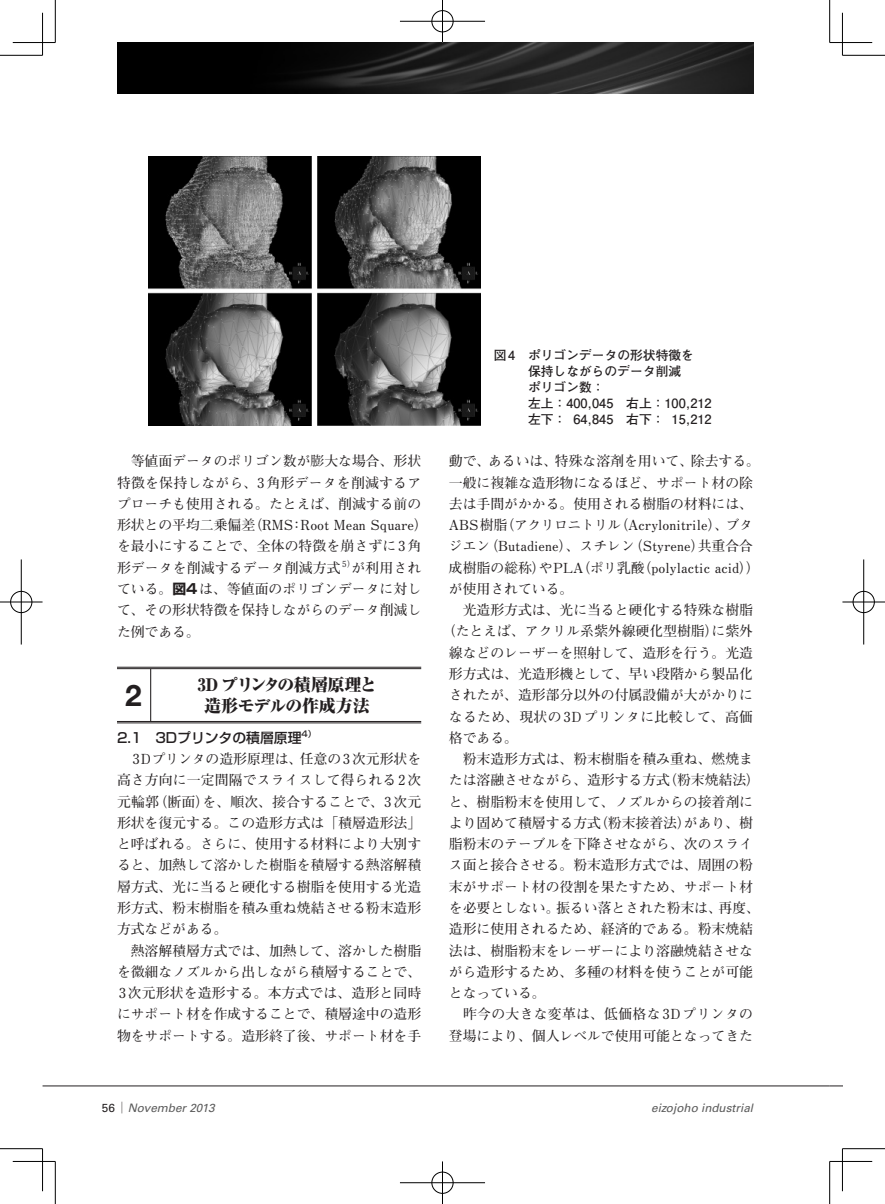
<style>
.page{position:relative;width:885px;height:1204px;background:#fff}
.page>*{position:absolute;margin:0;border:0;box-sizing:border-box;transform-origin:0 0}
.t1{font:700 29.7px "Helvetica Neue";color:#231f20}
.t2{font:16.95px "Ryumin Pro Ex Heavy 90 pv RKSJ H";letter-spacing:-.055em;color:#231f20}
.t3{font:16.95px "Ryumin Pro Ex Heavy 90 pv RKSJ H";letter-spacing:-.03em;color:#231f20}
.t4{font:13.8px/21.3px "Futo Min A101 Pro Bold 90 pv RKSJ H";color:#231f20}
.t5{font:13.8px "Futo Min A101 Pro Bold 90 pv RKSJ H";letter-spacing:.025em;color:#231f20}
.t6{font:13.8px "Shin Go Pro Medium 90 pv RKSJ H";color:#231f20}
.t7{font:12.75px/15.9px "Futo Go B101 Pro Bold 90 pv RKSJ H";color:#231f20}
.t8{font:italic 11.7px "Univers";color:#5b5b5b}
.s1{font-family:"Shin Go Pro Bold 90 pv RKSJ H"}
.s2{font-style:normal;color:#231f20}
.s3{font-family:"Ryumin Medium 83 pv RKSJ H";font-style:normal;color:#231f20}
</style>
<div class="page">
<img style="left:117px;top:43px;width:636px;height:51px">
<hr style="left:43px;top:1085px;width:786px;height:1px;background:#231f20">
<svg style="left:829px;top:1085px;width:13px;height:1px"></svg>
<hr style="left:117px;top:721px;width:304px;height:1px;background:#231f20">
<hr style="left:117px;top:722px;width:304px;height:1px;background:#231f20">
<hr style="left:117px;top:666px;width:304px;height:1px;background:#231f20">
<hr style="left:117px;top:668px;width:304px;height:1px;background:#231f20">
<hr style="left:150px;top:669px;width:1px;height:52px;background:#231f20">
<img style="left:148px;top:156px;width:332px;height:269px">
<hr style="left:0;top:55px;width:43px;height:1px;background:#000">
<hr style="left:842px;top:55px;width:42px;height:1px;background:#000">
<hr style="left:0;top:1148px;width:43px;height:1px;background:#000">
<hr style="left:842px;top:1148px;width:42px;height:1px;background:#000">
<hr style="left:55px;top:0;width:1px;height:43px;background:#000">
<hr style="left:55px;top:1161px;width:1px;height:42px;background:#000">
<hr style="left:829px;top:0;width:1px;height:43px;background:#000">
<hr style="left:829px;top:1161px;width:1px;height:42px;background:#000">
<hr style="left:13px;top:42px;width:42px;height:1px;background:#000">
<hr style="left:829px;top:42px;width:43px;height:1px;background:#000">
<hr style="left:13px;top:1161px;width:42px;height:1px;background:#000">
<hr style="left:829px;top:1161px;width:43px;height:1px;background:#000">
<hr style="left:42px;top:13px;width:1px;height:42px;background:#000">
<hr style="left:42px;top:1148px;width:1px;height:43px;background:#000">
<hr style="left:842px;top:13px;width:1px;height:42px;background:#000">
<hr style="left:842px;top:1148px;width:1px;height:43px;background:#000">
<div style="left:431px;top:10px;width:22px;height:22px;border:1px solid #fff;border-radius:50%"></div>
<div style="left:431px;top:11px;width:22px;height:21px;border:1px solid #000;border-radius:50%"></div>
<hr style="left:400px;top:21px;width:85px;height:1px;background:#000">
<hr style="left:442px;top:0;width:1px;height:43px;background:#000">
<div style="left:431px;top:1171px;width:22px;height:22px;border:1px solid #000;border-radius:50%"></div>
<hr style="left:400px;top:1182px;width:85px;height:1px;background:#000">
<hr style="left:442px;top:1161px;width:1px;height:42px;background:#000">
<div style="left:10px;top:590px;width:22px;height:23px;border:1px solid #fff;border-radius:50%"></div>
<div style="left:11px;top:591px;width:21px;height:21px;border:1px solid #000;border-radius:50%"></div>
<hr style="left:0;top:601px;width:43px;height:1px;background:#000">
<hr style="left:21px;top:559px;width:1px;height:85px;background:#000">
<div style="left:852px;top:590px;width:22px;height:23px;border:1px solid #fff;border-radius:50%"></div>
<div style="left:852px;top:591px;width:22px;height:21px;border:1px solid #000;border-radius:50%"></div>
<hr style="left:842px;top:601px;width:42px;height:1px;background:#000">
<hr style="left:863px;top:559px;width:1px;height:85px;background:#000">
<p class="t4" style="left:117px;top:452px;width:312px">　等値面データのポリゴン数が膨大な場合、形状特徴を保持しながら、3角形データを削減するアプローチも使用される。たとえば、削減する前の形状との平均二乗偏差（RMS：Root Mean Square）を最小にすることで、全体の特徴を崩さずに3角形データを削減するデータ削減方式 <sup>5）</sup>が利用されている。<span class="s1">図4</span>は、等値面のポリゴンデータに対して、その形状特徴を保持しながらのデータ削減した例である。</p>
<h1 class="t1" style="left:125px;top:676px;width:18px">2</h1>
<p class="t2" style="left:197px;top:678px;width:181px">3D プリンタの積層原理と</p>
<p class="t3" style="left:204px;top:698px;width:167px">造形モデルの作成方法</p>
<p class="t6" style="left:117px;top:732px;width:201px">2.1　3Dプリンタの積層原理<sup>4）</sup></p>
<p class="t4" style="left:117px;top:750px;width:306px">　3Dプリンタの造形原理は、任意の3次元形状を高さ方向に一定間隔でスライスして得られる2次元輪郭（断面）を、順次、接合することで、3次元形状を復元する。この造形方式は「積層造形法」と呼ばれる。さらに、使用する材料により大別すると、加熱して溶かした樹脂を積層する熱溶解積層方式、光に当ると硬化する樹脂を使用する光造形方式、粉末樹脂を積み重ね焼結させる粉末造形方式などがある。<br>　熱溶解積層方式では、加熱して、溶かした樹脂を微細なノズルから出しながら積層することで、<br>3次元形状を造形する。本方式では、造形と同時にサポート材を作成することで、積層途中の造形物をサポートする。造形終了後、サポート材を手</p>
<p class="t7" style="left:528px;top:349px;width:185px;text-indent:-34px">図4　 ポリゴンデータの形状特徴を<br>保持しながらのデータ削減<br>ポリゴン数：<br>左上：400,045　右上：100,212左下： 64,845　右下： 15,212</p>
<p class="t4" style="left:449px;top:452px;width:312px">動で、あるいは、特殊な溶剤を用いて、除去する。</p>
<p class="t4" style="left:449px;top:473px;width:306px">一般に複雑な造形物になるほど、サポート材の除</p>
<p class="t4" style="left:449px;top:495px;width:306px">去は手間がかかる。使用される樹脂の材料には、</p>
<p class="t4" style="left:449px;top:516px;width:306px">ABS樹脂（アクリロニトリル（Acrylonitrile）、ブタ</p>
<p class="t4" style="left:449px;top:537px;width:306px">ジエン（Butadiene）、スチレン（Styrene）共重合合</p>
<p class="t4" style="left:449px;top:558px;width:312px">成樹脂の総称）やPLA（ポリ乳酸（polylactic acid））</p>
<p class="t4" style="left:449px;top:580px;width:126px">が使用されている。</p>
<p class="t4" style="left:449px;top:601px;width:306px">　光造形方式は、光に当ると硬化する特殊な樹脂</p>
<p class="t4" style="left:442px;top:622px;width:312px">（たとえば、アクリル系紫外線硬化型樹脂）に紫外</p>
<p class="t4" style="left:449px;top:643px;width:306px">線などのレーザーを照射して、造形を行う。光造</p>
<p class="t4" style="left:449px;top:665px;width:306px">形方式は、光造形機として、早い段階から製品化</p>
<p class="t4" style="left:449px;top:686px;width:306px">されたが、造形部分以外の付属設備が大がかりに</p>
<p class="t5" style="left:449px;top:711px;width:306px">なるため、現状の3Dプリンタに比較して、高価</p>
<p class="t4" style="left:449px;top:728px;width:71px">格である。</p>
<p class="t4" style="left:449px;top:750px;width:306px">　粉末造形方式は、粉末樹脂を積み重ね、燃焼ま</p>
<p class="t4" style="left:449px;top:771px;width:312px">たは溶融させながら、造形する方式（粉末焼結法）</p>
<p class="t4" style="left:449px;top:792px;width:306px">と、樹脂粉末を使用して、ノズルからの接着剤に</p>
<p class="t4" style="left:449px;top:813px;width:306px">より固めて積層する方式（粉末接着法）があり、樹</p>
<p class="t4" style="left:449px;top:835px;width:306px">脂粉末のテーブルを下降させながら、次のスライ</p>
<p class="t4" style="left:449px;top:856px;width:306px">ス面と接合させる。粉末造形方式では、周囲の粉</p>
<p class="t4" style="left:449px;top:877px;width:306px">末がサポート材の役割を果たすため、サポート材</p>
<p class="t4" style="left:449px;top:899px;width:312px">を必要としない。振るい落とされた粉末は、再度、</p>
<p class="t4" style="left:449px;top:920px;width:306px">造形に使用されるため、経済的である。粉末焼結</p>
<p class="t4" style="left:449px;top:941px;width:306px">法は、樹脂粉末をレーザーにより溶融焼結させな</p>
<p class="t4" style="left:449px;top:962px;width:306px">がら造形するため、多種の材料を使うことが可能</p>
<p class="t4" style="left:449px;top:984px;width:98px">となっている。</p>
<p class="t5" style="left:449px;top:1008px;width:306px">　昨今の大きな変革は、低価格な3Dプリンタの</p>
<p class="t4" style="left:449px;top:1026px;width:306px">登場により、個人レベルで使用可能となってきた</p>
<p class="t8" style="left:102px;top:1101px;width:114px"><span class="s2">56</span><span class="s3">―</span>November 2013</p>
<p class="t8" style="left:651px;top:1100px;width:103px">eizojoho industrial</p>
</div>
